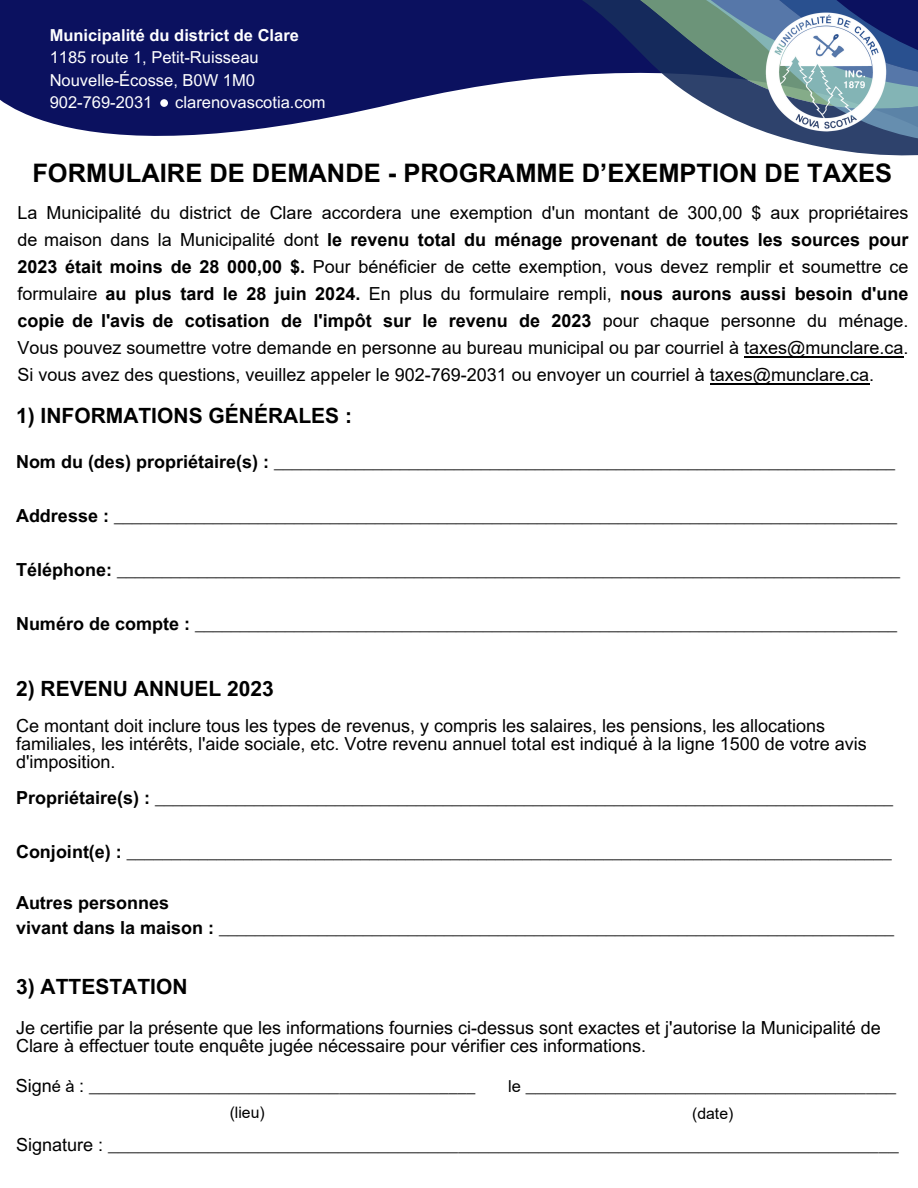
<style>
.page{position:relative;width:918px;height:1188px;background:#fff}
.page>*{position:absolute;margin:0;border:0;box-sizing:border-box;transform-origin:0 0}
.t1{font:700 25.5px "Arial MT Pro";color:#000}
.t2{font:700 21px "Arial MT Pro";color:#000}
.t3{font:700 18px/24.8px "Arial MT Pro";color:#000}
.t4{font:18px/27px "Arial";color:#000;text-align:justify}
.t5{font:18px/18px "Arial MT Pro";color:#000}
.t6{font:16.5px "Arial MT Pro";color:#fff}
.t7{font:700 16.5px "Arial MT Pro";color:#fff}
.t8{font:15.75px "Arial";color:#000}
.s1{font-weight:700}
.s2{font-family:"Arial";font-size:16.5px}
.s3{font-family:"Arial"}
.s4{font-family:"Minion Pro"}
.s5{font-style:inherit}
</style>
<div class="page">
<svg style="left:0;top:0;width:408px;height:136px;fill:#0b115f"></svg>
<div style="left:408px;top:0;width:20px;height:101px;background:#0b115f"></div>
<svg style="left:428px;top:0;width:490px;height:156px"></svg>
<img style="left:761px;top:7px;width:130px;height:130px">
<div style="left:160px;top:99px;width:8px;height:8px;background:#fff;border-radius:50%"></div>
<hr style="left:744px;top:357px;width:160px;height:1px;background:#000">
<hr style="left:710px;top:384px;width:159px;height:1px;background:#000">
<p class="t7" style="left:50px;top:29px;width:251px">Municipalité du district de Clare</p>
<p class="t6" style="left:50px;top:51px;width:211px">1185 route 1, Petit-Ruisseau</p>
<p class="t6" style="left:50px;top:74px;width:207px">Nouvelle-Écosse, B0W 1M0</p>
<p class="t6" style="left:50px;top:96px;width:104px">902-769-2031</p>
<p class="t6" style="left:175px;top:96px;width:152px">clarenovascotia.com</p>
<p class="t1" style="left:32px;top:164px;width:861px">FORMULAIRE DE DEMANDE - PROGRAMME D’EXEMPTION DE TAXES</p>
<p class="t4" style="left:18px;top:199px;width:893px">La Municipalité du district de Clare accordera une exemption d'un montant de 300,00 $ aux propriétaires de maison dans la Municipalité dont <span class="s1">le revenu total du ménage provenant de toutes les sources pour 2023 était moins de 28 000,00 $.</span> Pour bénéficier de cette exemption, vous devez remplir et soumettre ce formulaire <span class="s1">au plus tard le 28 juin 2024.</span> En plus du formulaire rempli, <span class="s1">nous aurons aussi besoin d'une copie de l'avis de cotisation de l'impôt sur le revenu de 2023</span> pour chaque personne du ménage.<br>Vous pouvez soumettre votre demande en personne au bureau municipal ou par courriel à taxes@munclare.ca.<br>Si vous avez des questions, veuillez appeler le 902-769-2031 ou envoyer un courriel à taxes@munclare.ca.</p>
<p class="t2" style="left:16px;top:407px;width:338px">1) INFORMATIONS GÉNÉRALES :</p>
<p class="t3" style="left:16px;top:452px;width:881px">Nom du (des) propriétaire(s) : _____________________________________________________________________</p>
<p class="t3" style="left:16px;top:506px;width:883px">Addresse : _______________________________________________________________________________________</p>
<p class="t3" style="left:16px;top:560px;width:886px">Téléphone: _______________________________________________________________________________________</p>
<p class="t3" style="left:16px;top:614px;width:883px">Numéro de compte : ______________________________________________________________________________</p>
<p class="t2" style="left:16px;top:680px;width:259px">2) REVENU ANNUEL 2023</p>
<p class="t5" style="left:16px;top:719px;width:852px">Ce montant doit inclure tous les types de revenus, y compris les salaires, les pensions, les allocations familiales, les intérêts, l'aide sociale, etc. Votre revenu annuel total est indiqué à la ligne 1500 de votre avis d'imposition.</p>
<p class="t3" style="left:16px;top:788px;width:879px">Propriétaire(s) : __________________________________________________________________________________</p>
<p class="t3" style="left:16px;top:842px;width:877px">Conjoint(e) : _____________________________________________________________________________________</p>
<p class="t3" style="left:16px;top:893px;width:880px">Autres personnes<br>vivant dans la maison : ___________________________________________________________________________</p>
<p class="t2" style="left:16px;top:979px;width:173px">3) ATTESTATION</p>
<p class="t5" style="left:16px;top:1021px;width:866px">Je certifie par la présente que les informations fournies ci-dessus sont exactes et j'autorise la Municipalité de<br>Clare à effectuer toute enquête jugée nécessaire pour vérifier ces informations.</p>
<p class="t5" style="left:16px;top:1079px;width:461px">Sign<span class="s2">é à</span> <span class="s3">:</span> ___________________________________<span class="s4">____</span></p>
<p class="t5" style="left:508px;top:1079px;width:389px"><span class="s2">le</span> _____________________________________</p>
<p class="t8" style="left:230px;top:1102px;width:36px">(l<span class="s5">ieu</span>)</p>
<p class="t8" style="left:692px;top:1103px;width:43px">(date)</p>
<p class="t5" style="left:16px;top:1138px;width:884px">Signature : _______________________________________________________________________________</p>
</div>
